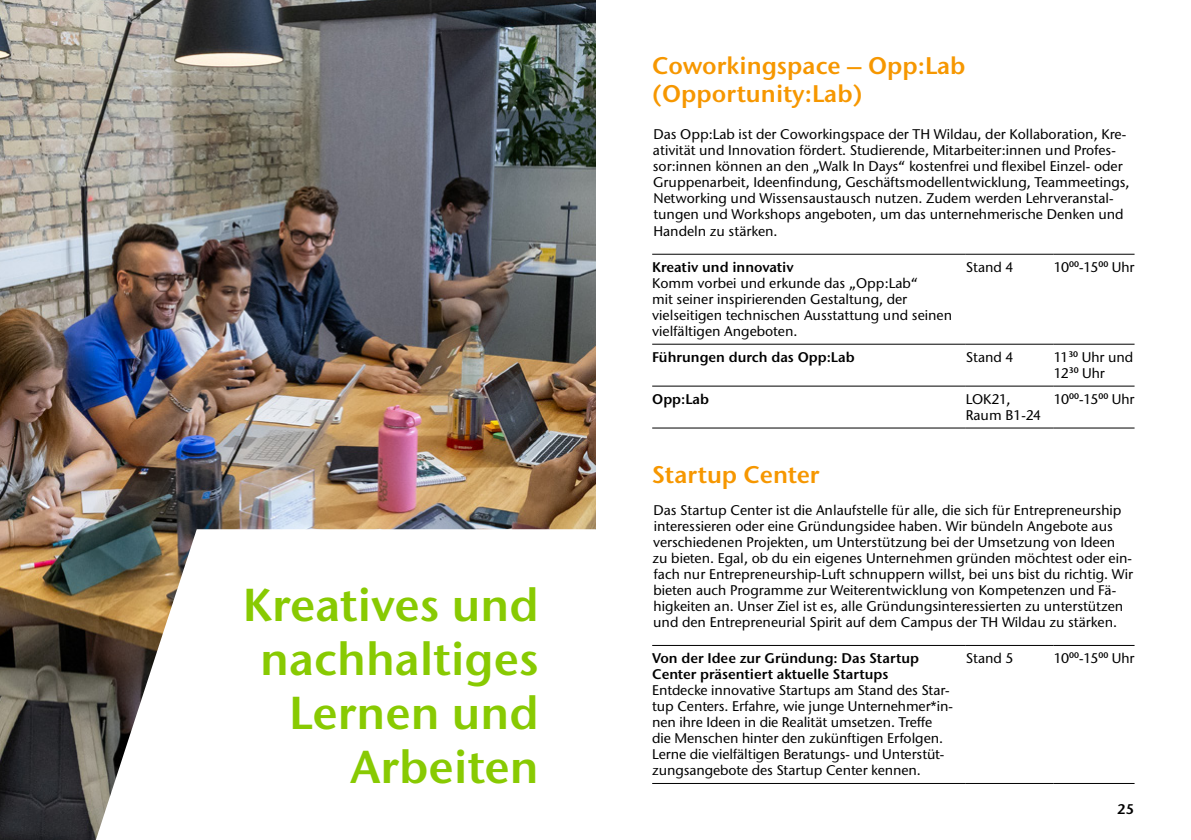
<style>
.page{position:relative;width:1191px;height:840px;background:#fff}
.page>*{position:absolute;margin:0;border:0;box-sizing:border-box;transform-origin:0 0}
.t1{font:600 46px/54px "Stone Sans ITC Pro";color:#88ca02;text-align:right}
.t2{font:600 24px/28px "Stone Sans ITC Pro";color:#f69700}
.Table_Cell{font:500 14px/16px "Stone Sans ITC Pro";color:#000}
.Table_Cell-2{font:600 14px/16px "Stone Sans ITC Pro";color:#000}
</style>
<div class="page">
<img style="left:0;top:0;width:595px;height:839px">
<svg style="left:96px;top:529px;width:608px;height:310px"></svg>
<hr style="left:652px;top:254px;width:313px;height:1px;background:#000">
<hr style="left:965px;top:254px;width:88px;height:1px;background:#000">
<hr style="left:1053px;top:254px;width:81px;height:1px;background:#000">
<hr style="left:652px;top:343px;width:313px;height:1px;background:#000">
<hr style="left:965px;top:343px;width:88px;height:1px;background:#000">
<hr style="left:1053px;top:343px;width:81px;height:1px;background:#000">
<hr style="left:652px;top:385px;width:313px;height:1px;background:#000">
<hr style="left:965px;top:385px;width:88px;height:1px;background:#000">
<hr style="left:1053px;top:385px;width:81px;height:1px;background:#000">
<hr style="left:652px;top:427px;width:313px;height:1px;background:#000">
<hr style="left:965px;top:427px;width:88px;height:1px;background:#000">
<hr style="left:1053px;top:427px;width:81px;height:1px;background:#000">
<hr style="left:652px;top:644px;width:313px;height:1px;background:#000">
<hr style="left:965px;top:644px;width:88px;height:1px;background:#000">
<hr style="left:1053px;top:644px;width:81px;height:1px;background:#000">
<hr style="left:652px;top:782px;width:313px;height:1px;background:#000">
<hr style="left:965px;top:782px;width:88px;height:1px;background:#000">
<hr style="left:1053px;top:782px;width:81px;height:1px;background:#000">
<p class="t1" style="left:243px;top:577px;width:297px">Kreatives und nachhaltiges<br>Lernen und<br>Arbeiten</p>
<h2 class="t2" style="left:652px;top:52px;width:315px">Coworkingspace – Opp:Lab (Opportunity:Lab)</h2>
<h2 class="Table_Cell" style="left:652px;top:126px;width:478px">Das Opp:Lab ist der Coworkingspace der TH Wildau, der Kollaboration, Kre&shy;ativität und Innovation fördert. Studierende, Mitarbeiter:innen und Profes&shy;sor:innen können an den „Walk In Days“ kostenfrei und flexibel Einzel- oder Gruppenarbeit, Ideenfindung, Geschäftsmodellentwicklung, Teammeetings, Networking und Wissensaustausch nutzen. Zudem werden Lehrveranstal&shy;tungen und Workshops angeboten, um das unternehmerische Denken und Handeln zu stärken.</h2>
<p class="Table_Cell-2" style="left:652px;top:258px;width:143px">Kreativ und innovativ</p>
<p class="Table_Cell" style="left:652px;top:274px;width:301px">Komm vorbei und erkunde das „Opp:Lab“<br>mit seiner inspirierenden Gestaltung, der vielseitigen technischen Ausstattung und seinen vielfältigen Angeboten.</p>
<p class="Table_Cell" style="left:965px;top:258px;width:49px">Stand 4</p>
<p class="Table_Cell" style="left:1053px;top:258px;width:82px">10<sup>00</sup>-15<sup>00</sup> Uhr</p>
<p class="Table_Cell-2" style="left:652px;top:348px;width:204px">Führungen durch das Opp:Lab</p>
<p class="Table_Cell" style="left:965px;top:348px;width:49px">Stand 4</p>
<p class="Table_Cell" style="left:1053px;top:348px;width:81px">11<sup>30</sup> Uhr und<br>12<sup>30</sup> Uhr</p>
<p class="Table_Cell-2" style="left:652px;top:390px;width:58px">Opp:Lab</p>
<p class="Table_Cell" style="left:965px;top:390px;width:77px">LOK21,<br>Raum B1-24</p>
<p class="Table_Cell" style="left:1053px;top:390px;width:82px">10<sup>00</sup>-15<sup>00</sup> Uhr</p>
<h2 class="t2" style="left:652px;top:460px;width:169px">Startup Center</h2>
<h2 class="Table_Cell" style="left:652px;top:501px;width:482px">Das Startup Center ist die Anlaufstelle für alle, die sich für Entrepreneurship interessieren oder eine Gründungsidee haben. Wir bündeln Angebote aus verschiedenen Projekten, um Unterstützung bei der Umsetzung von Ideen zu bieten. Egal, ob du ein eigenes Unternehmen gründen möchtest oder ein&shy;fach nur Entrepreneurship-Luft schnuppern willst, bei uns bist du richtig. Wir bieten auch Programme zur Weiterentwicklung von Kompetenzen und Fä&shy;higkeiten an. Unser Ziel ist es, alle Gründungsinteressierten zu unterstützen und den Entrepreneurial Spirit auf dem Campus der TH Wildau zu stärken.</h2>
<p class="Table_Cell-2" style="left:652px;top:649px;width:268px">Von der Idee zur Gründung: Das Startup<br>Center präsentiert aktuelle Startups</p>
<p class="Table_Cell" style="left:652px;top:681px;width:302px">Entdecke innovative Startups am Stand des Star&shy;tup Centers. Erfahre, wie junge Unternehmer*in&shy;nen ihre Ideen in die Realität umsetzen. Treffe die Menschen hinter den zukünftigen Erfolgen.<br>Lerne die vielfältigen Beratungs- und Unterstüt&shy;zungsangebote des Startup Center kennen.</p>
<p class="Table_Cell" style="left:965px;top:649px;width:49px">Stand 5</p>
<p class="Table_Cell" style="left:1053px;top:649px;width:82px">10<sup>00</sup>-15<sup>00</sup> Uhr</p>
<p class="Table_Cell-2" style="left:1117px;top:800px;width:19px">25</p>
</div>
